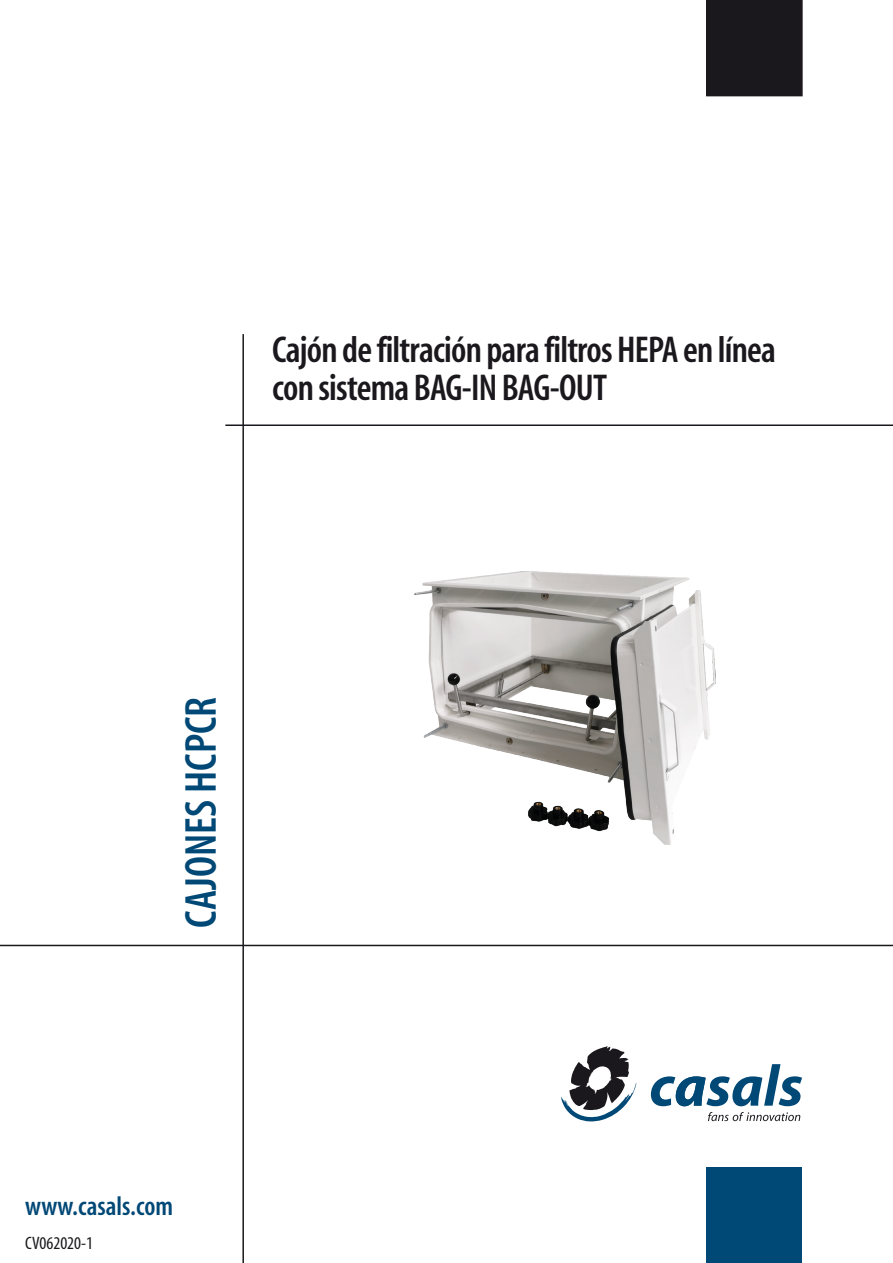
<style>
.page{position:relative;width:893px;height:1263px;background:#fff}
.page>*{position:absolute;margin:0;border:0;box-sizing:border-box;transform-origin:0 0}
.t1{font:600 condensed 45px "Myriad";color:#004876}
.t2{font:600 condensed 37.5px "Myriad";letter-spacing:-.02em;color:#1a181c}
.t3{font:600 condensed 27px "Myriad";color:#004876}
.t4{font:condensed 18px "Myriad";color:#1a181c}
</style>
<div class="page">
<svg style="left:651px;top:1064px;width:151px;height:42px"></svg>
<svg style="left:708px;top:1112px;width:92px;height:9px"></svg>
<svg style="left:561px;top:1046px;width:75px;height:75px"></svg>
<div style="left:707px;top:0;width:95px;height:96px;background:#1a181c"></div>
<div style="left:706px;top:0;width:96px;height:96px;border:1px solid #1a181c"></div>
<div style="left:707px;top:1167px;width:95px;height:96px;background:#004876"></div>
<hr style="left:0;top:945px;width:893px;height:1px;background:#1a181c">
<hr style="left:242px;top:334px;width:2px;height:929px;background:#1a181c">
<hr style="left:225px;top:424px;width:668px;height:2px;background:#1a181c">
<img style="left:414px;top:572px;width:302px;height:273px">
<p class="t2" style="left:272px;top:331px;width:505px">Cajón de filtración para filtros HEPA en línea</p>
<p class="t2" style="left:272px;top:369px;width:336px">con sistema BAG-IN BAG-OUT</p>
<p class="t1" style="left:179px;top:927px;width:232px;rotate:-90deg">CAJONES HCPCR</p>
<p class="t3" style="left:25px;top:1193px;width:149px">www.casals.com</p>
<p class="t4" style="left:25px;top:1234px;width:69px">CV062020-1</p>
</div>
